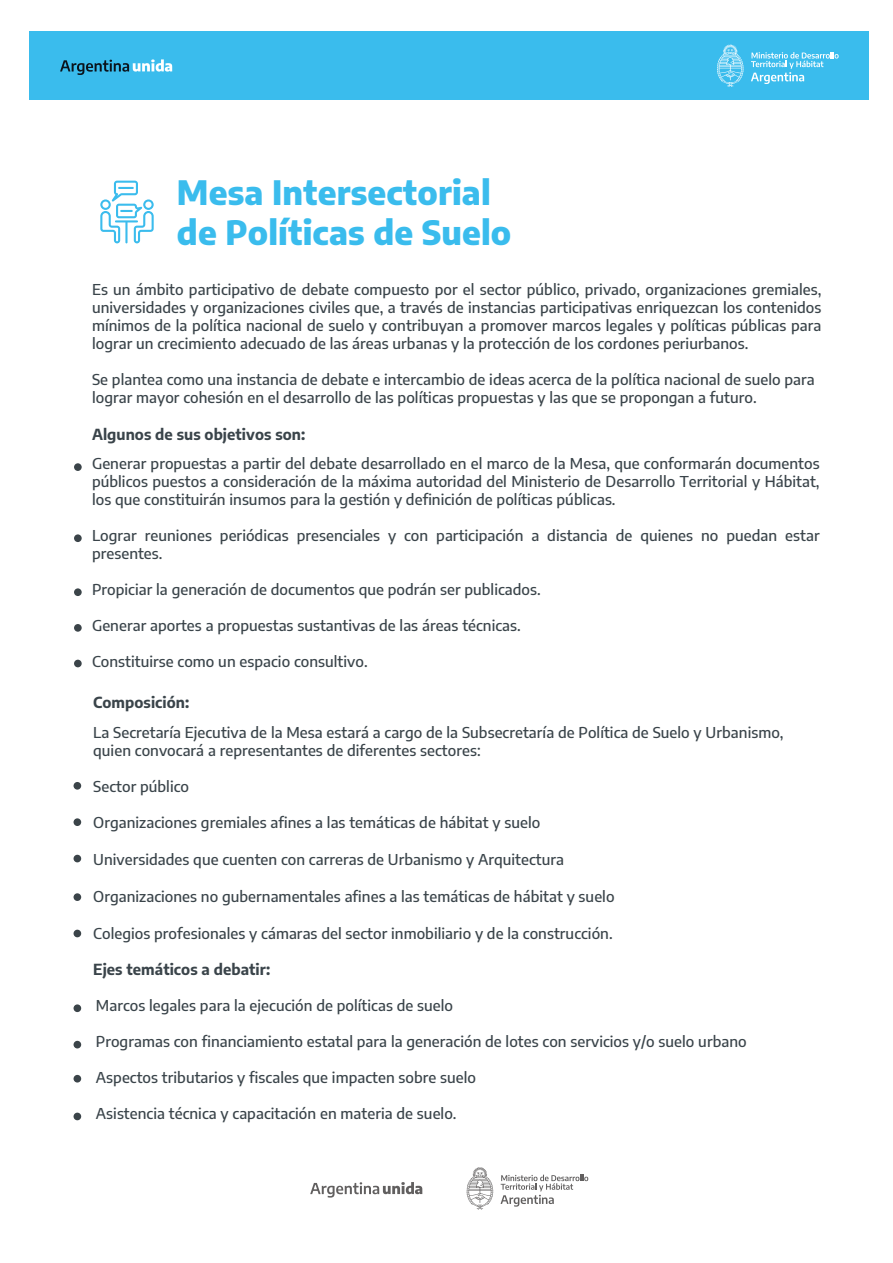
<style>
.page{position:relative;width:893px;height:1263px;background:#fff}
.page>*{position:absolute;margin:0;border:0;box-sizing:border-box;transform-origin:0 0}
.t1{font:800 33px/39.6px "Encode Sans";letter-spacing:.005em;color:#3abced}
.t2{font:500 15px "Encode Sans";letter-spacing:.005em;color:#3a444a}
.t3{font:700 15px "Encode Sans";letter-spacing:.005em;color:#3a444a}
</style>
<div class="page">
<div style="left:74px;top:463px;width:8px;height:8px;background:#3b4449;border-radius:50%"></div>
<div style="left:74px;top:588px;width:8px;height:8px;background:#3b4449;border-radius:50%"></div>
<div style="left:74px;top:624px;width:8px;height:8px;background:#3b4449;border-radius:50%"></div>
<div style="left:74px;top:534px;width:8px;height:8px;background:#3b4449;border-radius:50%"></div>
<div style="left:74px;top:660px;width:8px;height:7px;background:#3b4449;border-radius:50%"></div>
<div style="left:74px;top:818px;width:7px;height:8px;background:#3b4449;border-radius:50%"></div>
<div style="left:74px;top:782px;width:7px;height:8px;background:#3b4449;border-radius:50%"></div>
<div style="left:74px;top:893px;width:7px;height:8px;background:#3b4449;border-radius:50%"></div>
<div style="left:74px;top:855px;width:7px;height:7px;background:#3b4449;border-radius:50%"></div>
<div style="left:74px;top:930px;width:7px;height:7px;background:#3b4449;border-radius:50%"></div>
<div style="left:29px;top:31px;width:840px;height:69px;background:#3abced"></div>
<svg style="left:751px;top:52px;width:88px;height:32px"></svg>
<svg style="left:717px;top:45px;width:26px;height:42px"></svg>
<svg style="left:60px;top:59px;width:112px;height:16px"></svg>
<svg style="left:501px;top:1175px;width:87px;height:31px"></svg>
<svg style="left:467px;top:1167px;width:26px;height:42px"></svg>
<svg style="left:310px;top:1182px;width:112px;height:15px"></svg>
<div style="left:74px;top:1004px;width:7px;height:8px;background:#3b4449;border-radius:50%"></div>
<div style="left:74px;top:1075px;width:7px;height:7px;background:#3b4449;border-radius:50%"></div>
<div style="left:74px;top:1113px;width:7px;height:7px;background:#3b4449;border-radius:50%"></div>
<div style="left:74px;top:1041px;width:7px;height:7px;background:#3b4449;border-radius:50%"></div>
<svg style="left:100px;top:181px;width:54px;height:62px"></svg>
<h1 class="t1" style="left:177px;top:170px;width:336px">Mesa Intersectorial de Políticas de Suelo</h1>
<p class="t2" style="left:92px;top:279px;width:731px">Es un ámbito participativo de debate compuesto por el sector público, privado, organizaciones gremiales,</p>
<p class="t2" style="left:92px;top:297px;width:731px">universidades y organizaciones civiles que, a través de instancias participativas enriquezcan los contenidos</p>
<p class="t2" style="left:92px;top:315px;width:731px">mínimos de la política nacional de suelo y contribuyan a promover marcos legales y políticas públicas para</p>
<p class="t2" style="left:92px;top:333px;width:658px">lograr un crecimiento adecuado de las áreas urbanas y la protección de los cordones periurbanos.</p>
<p class="t2" style="left:92px;top:369px;width:724px">Se plantea como una instancia de debate e intercambio de ideas acerca de la política nacional de suelo para</p>
<p class="t2" style="left:92px;top:387px;width:666px">lograr mayor cohesión en el desarrollo de las políticas propuestas y las que se propongan a futuro.</p>
<p class="t3" style="left:92px;top:423px;width:215px">Algunos de sus objetivos son:</p>
<p class="t2" style="left:92px;top:453px;width:729px">Generar propuestas a partir del debate desarrollado en el marco de la Mesa, que conformarán documentos</p>
<p class="t2" style="left:92px;top:471px;width:729px">públicos puestos a consideración de la máxima autoridad del Ministerio de Desarrollo Territorial y Hábitat,</p>
<p class="t2" style="left:92px;top:489px;width:525px">los que constituirán insumos para la gestión y definición de políticas públicas.</p>
<p class="t2" style="left:92px;top:525px;width:729px">Lograr reuniones periódicas presenciales y con participación a distancia de quienes no puedan estar</p>
<p class="t2" style="left:92px;top:543px;width:72px">presentes.</p>
<p class="t2" style="left:92px;top:579px;width:450px">Propiciar la generación de documentos que podrán ser publicados.</p>
<p class="t2" style="left:92px;top:615px;width:430px">Generar aportes a propuestas sustantivas de las áreas técnicas.</p>
<p class="t2" style="left:92px;top:651px;width:277px">Constituirse como un espacio consultivo.</p>
<p class="t3" style="left:93px;top:691px;width:98px">Composición:</p>
<p class="t2" style="left:93px;top:722px;width:692px">La Secretaría Ejecutiva de la Mesa estará a cargo de la Subsecretaría de Política de Suelo y Urbanismo,</p>
<p class="t2" style="left:93px;top:740px;width:389px">quien convocará a representantes de diferentes sectores:</p>
<p class="t2" style="left:93px;top:776px;width:97px">Sector público</p>
<p class="t2" style="left:93px;top:812px;width:449px">Organizaciones gremiales afines a las temáticas de hábitat y suelo</p>
<p class="t2" style="left:93px;top:848px;width:472px">Universidades que cuenten con carreras de Urbanismo y Arquitectura</p>
<p class="t2" style="left:93px;top:885px;width:523px">Organizaciones no gubernamentales afines a las temáticas de hábitat y suelo</p>
<p class="t2" style="left:93px;top:922px;width:521px">Colegios profesionales y cámaras del sector inmobiliario y de la construcción.</p>
<p class="t3" style="left:93px;top:958px;width:178px">Ejes temáticos a debatir:</p>
<p class="t2" style="left:96px;top:995px;width:359px">Marcos legales para la ejecución de políticas de suelo</p>
<p class="t2" style="left:96px;top:1031px;width:652px">Programas con financiamiento estatal para la generación de lotes con servicios y/o suelo urbano</p>
<p class="t2" style="left:96px;top:1067px;width:382px">Aspectos tributarios y fiscales que impacten sobre suelo</p>
<p class="t2" style="left:96px;top:1103px;width:362px">Asistencia técnica y capacitación en materia de suelo.</p>
</div>
